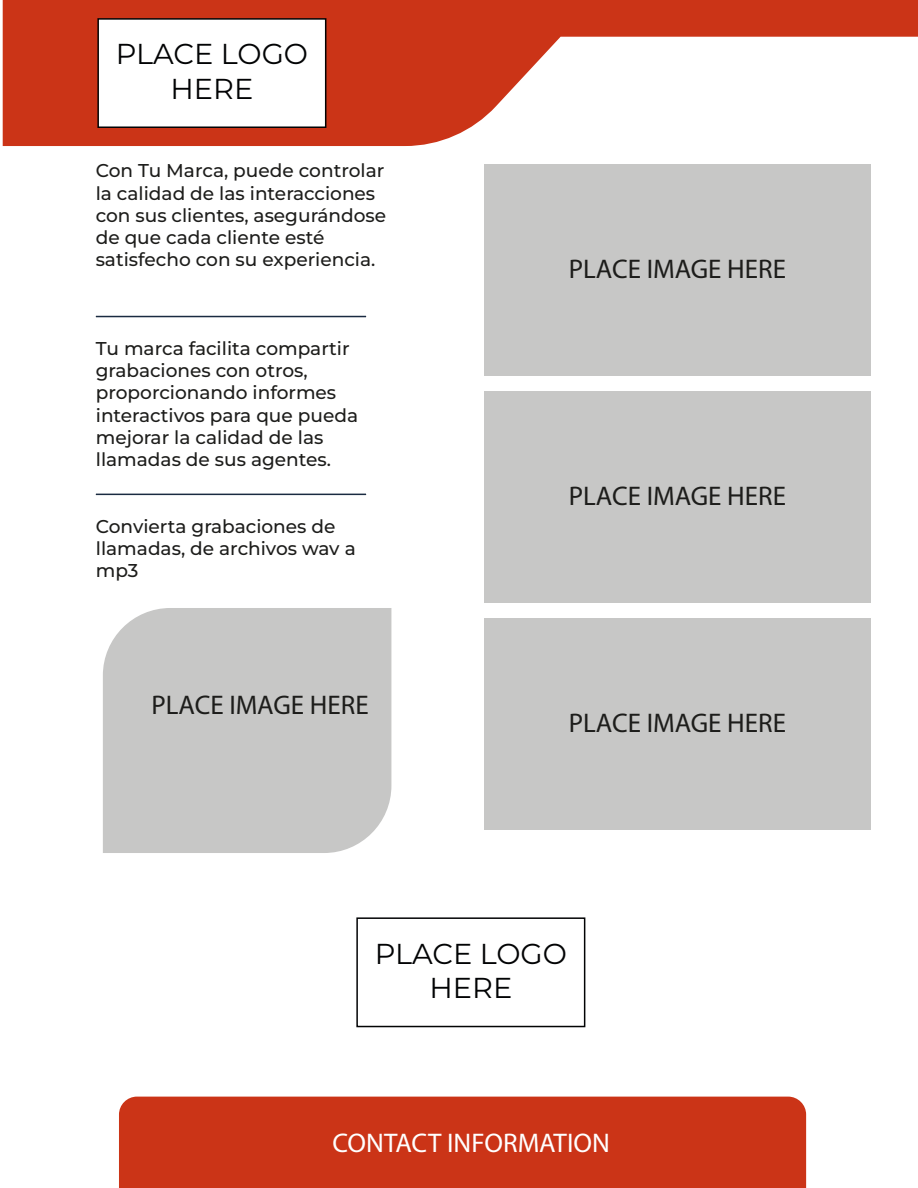
<style>
.page{position:relative;width:918px;height:1188px;background:#fff}
.page>*{position:absolute;margin:0;border:0;box-sizing:border-box;transform-origin:0 0}
.t1{font:28.8px/34.5px "Montserrat";color:#020304;text-align:center}
.t2{font:27px "Myriad Pro";color:#1d1d1b}
.t3{font:27px "Myriad Pro";color:#fff}
.t4{font:500 18.6px/22.2px "Montserrat";color:#1d1d1b}
</style>
<div class="page">
<hr style="left:96px;top:494px;width:270px;height:1px;background:#1a2b41">
<hr style="left:96px;top:316px;width:270px;height:1px;background:#1a2b41">
<div style="left:103px;top:608px;width:288px;height:245px;background:#c7c7c6"></div>
<svg style="left:3px;top:0;width:915px;height:146px;fill:#cb3417"></svg>
<div style="left:119px;top:1097px;width:687px;height:91px;background:#cb3417"></div>
<div style="left:356px;top:917px;width:229px;height:110px;background:#fff;border:2px solid #020304"></div>
<div style="left:97px;top:18px;width:229px;height:110px;background:#fff;border:2px solid #020304"></div>
<div style="left:484px;top:164px;width:387px;height:212px;background:#c7c7c6"></div>
<div style="left:484px;top:391px;width:387px;height:212px;background:#c7c7c6"></div>
<div style="left:484px;top:619px;width:387px;height:211px;background:#c7c7c6"></div>
<h1 class="t1" style="left:116px;top:36px;width:194px">PLACE LOGO<br>HERE</h1>
<p class="t4" style="left:96px;top:159px;width:292px">Con Tu Marca, puede controlar la calidad de las interacciones con sus clientes, asegurándose de que cada cliente esté satisfecho con su experiencia.</p>
<p class="t4" style="left:96px;top:337px;width:264px">Tu marca facilita compartir grabaciones con otros, proporcionando informes interactivos para que pueda mejorar la calidad de las llamadas de sus agentes.</p>
<p class="t4" style="left:96px;top:515px;width:261px">Convierta grabaciones de llamadas, de archivos wav a mp3</p>
<h2 class="t2" style="left:151px;top:688px;width:219px">PLACE IMAGE HERE</h2>
<h2 class="t2" style="left:569px;top:252px;width:219px">PLACE IMAGE HERE</h2>
<h2 class="t2" style="left:569px;top:479px;width:219px">PLACE IMAGE HERE</h2>
<h2 class="t2" style="left:569px;top:707px;width:219px">PLACE IMAGE HERE</h2>
<h1 class="t1" style="left:375px;top:935px;width:194px">PLACE LOGO<br>HERE</h1>
<h2 class="t3" style="left:333px;top:1126px;width:279px">CONTACT INFORMATION</h2>
</div>
